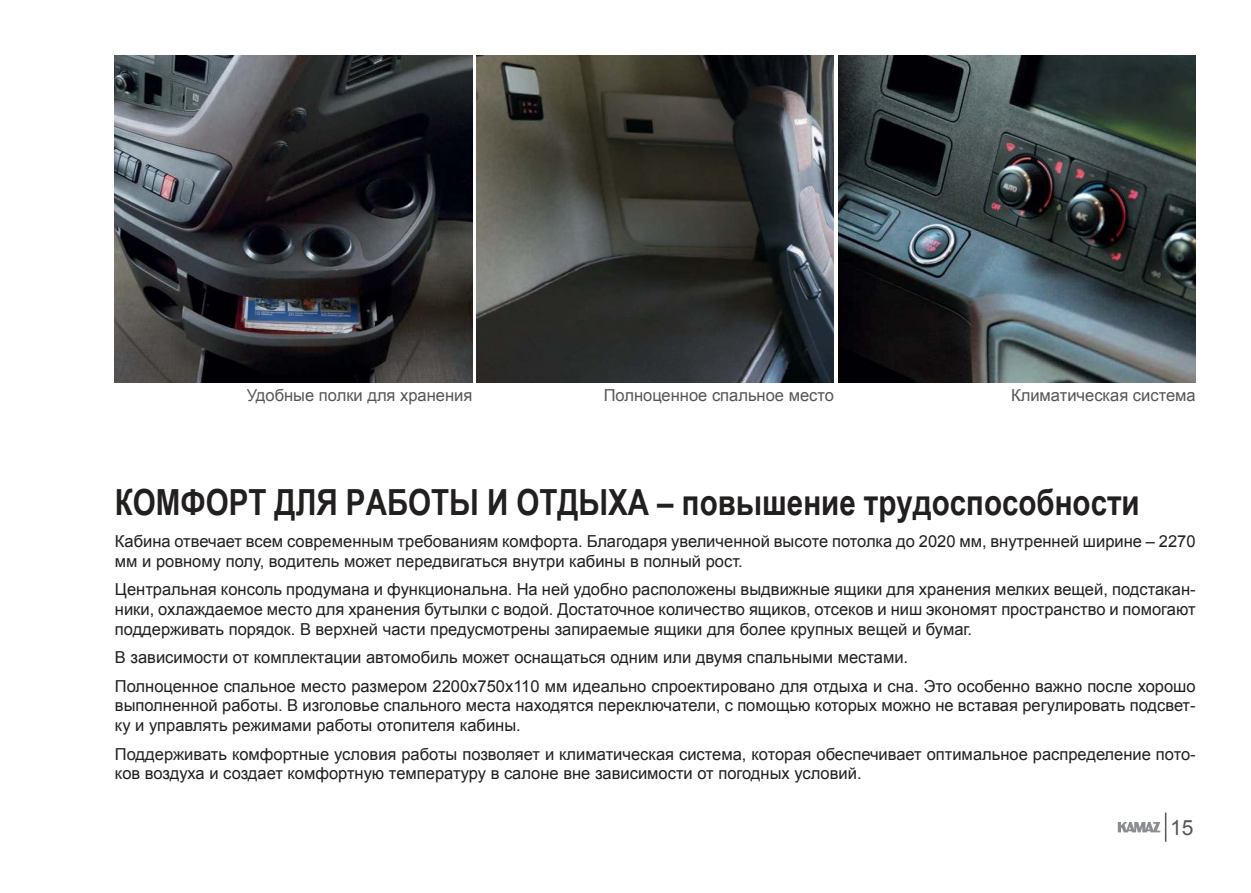
<style>
.page{position:relative;width:1251px;height:893px;background:#fff}
.page>*{position:absolute;margin:0;border:0;box-sizing:border-box;transform-origin:0 0}
.t1{font:700 36px "Arial Narrow";color:#221f1f}
.t2{font:21px "Arial";color:#555658}
.t3{font:16.5px/19.8px "Arial";color:#221f1f}
.t4{font:16.5px "Arial";color:#555658}
</style>
<div class="page">
<svg style="left:1117px;top:822px;width:43px;height:10px"></svg>
<hr style="left:1164px;top:813px;width:2px;height:29px;background:#555658">
<img style="left:838px;top:55px;width:357px;height:328px">
<img style="left:476px;top:55px;width:357px;height:328px">
<img style="left:115px;top:55px;width:357px;height:328px">
<p class="t4" style="left:247px;top:384px;width:227px">Удобные полки для хранения</p>
<p class="t4" style="left:603px;top:384px;width:232px">Полноценное спальное место</p>
<p class="t4" style="left:1010px;top:384px;width:186px">Климатическая система</p>
<h1 class="t1" style="left:115px;top:475px;width:1026px">комфорт для работы и отдыХа – повышение трудоспособности</h1>
<p class="t3" style="left:115px;top:532px;width:1081px">Кабина отвечает всем современным требованиям комфорта. Благодаря увеличенной высоте потолка до 2020 мм, внутренней ширине – 2270 мм и ровному полу, водитель может передвигаться внутри кабины в полный рост.</p>
<p class="t3" style="left:115px;top:580px;width:1082px;text-align:justify">Центральная консоль продумана и функциональна. На ней удобно расположены выдвижные ящики для хранения мелких вещей, подстакан&shy;ники, охлаждаемое место для хранения бутылки с водой. Достаточное количество ящиков, отсеков и ниш экономят пространство и помогают поддерживать порядок. В верхней части предусмотрены запираемые ящики для более крупных вещей и бумаг.</p>
<p class="t3" style="left:115px;top:643px;width:1082px;line-height:28.3px">В зависимости от комплектации автомобиль может оснащаться одним или двумя спальными местами.<br>Полноценное спальное место размером 2200х750х110 мм идеально спроектировано для отдыха и сна. Это особенно важно после хорошо</p>
<p class="t3" style="left:115px;top:696px;width:1082px">выполненной работы. В изголовье спального места находятся переключатели, с помощью которых можно не вставая регулировать подсвет&shy;ку и управлять режимами работы отопителя кабины.</p>
<p class="t3" style="left:115px;top:744px;width:1082px">Поддерживать комфортные условия работы позволяет и климатическая система, которая обеспечивает оптимальное распределение пото&shy;ков воздуха и создает комфортную температуру в салоне вне зависимости от погодных условий.</p>
<p class="t2" style="left:1169px;top:814px;width:25px">15</p>
</div>
